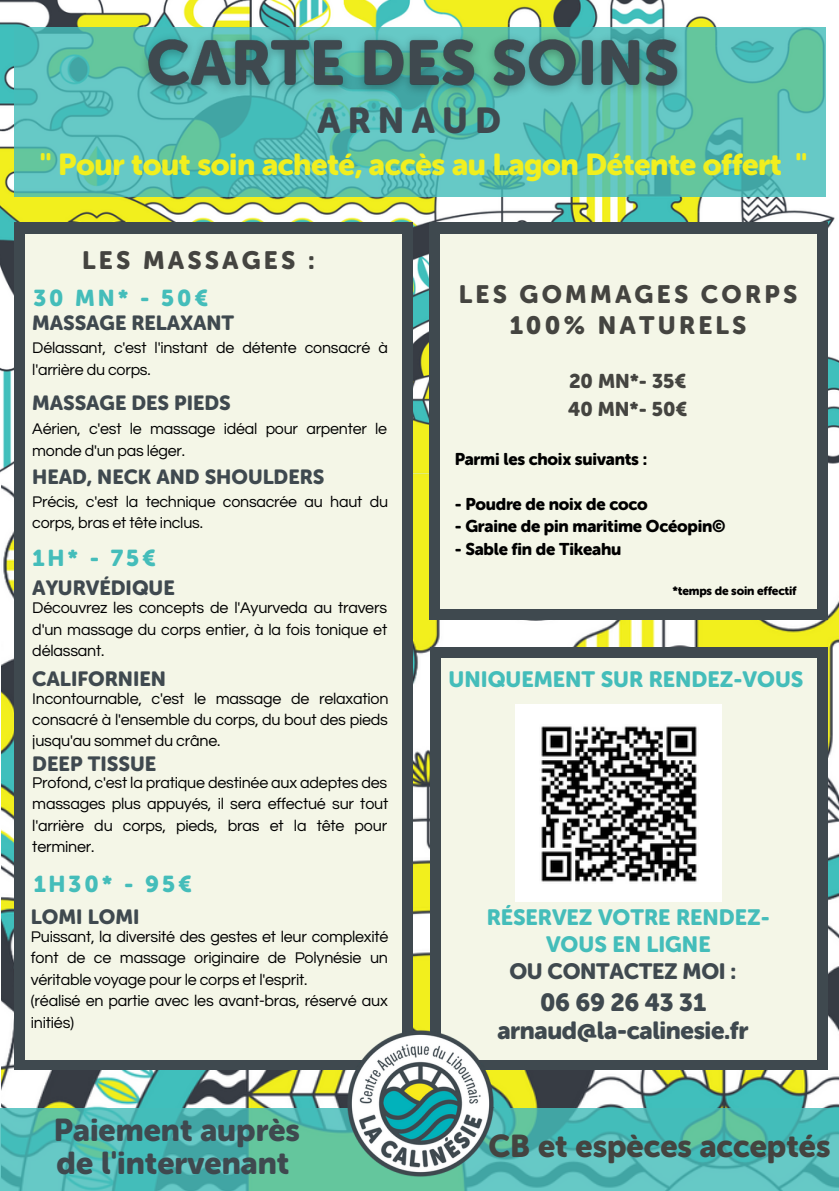
<style>
.page{position:relative;width:839px;height:1191px;background:#fff}
.page>*{position:absolute;margin:0;border:0;box-sizing:border-box;transform-origin:0 0}
.t1{font:35.8px "Museo Sans Rounded 900";letter-spacing:.2em;color:#3f494f}
.t2{font:31.4px/33px "Museo Sans Rounded 900";color:#3f494f}
.t3{font:31.4px "Museo Sans Rounded 900";color:#444440}
.t4{font:30px "Museo Sans Rounded 900";letter-spacing:-.015em;color:#f1ef1f}
.t5{font:25px/31px "Museo Sans Rounded 900";letter-spacing:.13em;color:#444440;text-align:center}
.t6{font:24.6px/28.6px "Museo Sans Rounded 900";letter-spacing:-.015em;color:#3f494f;text-align:center}
.t7{font:22.8px "Museo Sans Rounded 900";letter-spacing:.13em;color:#44bdba}
.t8{font:22px/27px "Museo Sans Rounded 900";color:#44bdba;text-align:center}
.t9{font:22px "Museo Sans Rounded 900";letter-spacing:-.015em;color:#3f494f}
.t10{font:20.4px "Museo Sans Rounded 900";color:#3f494f}
.t11{font:19.8px/27.4px "Museo Sans Rounded 900";color:#444440}
.t12{font:16.8px "Museo Sans Rounded 900";letter-spacing:-.015em;color:#000}
.t13{font:16.2px/21.4px "Questrial";letter-spacing:-.015em;color:#000;text-align:justify}
.t14{font:16px/21.4px "Questrial";letter-spacing:-.015em;color:#000}
.t15{font:13.6px "Museo Sans Rounded 900";color:#000}
.t16{font:12px "Museo Sans Rounded 900";letter-spacing:-.015em;color:#000}
</style>
<div class="page">
<img style="left:2px;top:474px;width:836px;height:634px">
<img style="left:0;top:0;width:838px;height:474px">
<svg style="left:14px;top:28px;width:811px;height:169px;background:#5cc1b3"></svg>
<svg style="left:0;top:1108px;width:838px;height:83px;background:#54bdb4"></svg>
<div style="left:14px;top:222px;width:398px;height:848px;background:#3f494f"></div>
<div style="left:429px;top:222px;width:398px;height:398px;background:#3f494f"></div>
<div style="left:25px;top:235px;width:376px;height:824px;background:#f4f6e7"></div>
<div style="left:440px;top:234px;width:376px;height:375px;background:#f4f6e7"></div>
<div style="left:430px;top:647px;width:397px;height:422px;background:#3f494f"></div>
<div style="left:441px;top:658px;width:375px;height:401px;background:#f4f6e7"></div>
<img style="left:321px;top:1003px;width:199px;height:188px">
<img style="left:515px;top:705px;width:206px;height:196px">
<img style="left:132px;top:12px;width:562px;height:108px">
<h1 class="t1" style="left:317px;top:99px;width:185px">ARNAUD</h1>
<h3 class="t4" style="left:40px;top:147px;width:769px">" Pour tout soin acheté, accès au Lagon Détente offert "</h3>
<h3 class="t5" style="left:82px;top:245px;width:234px">LES MASSAGES :</h3>
<h3 class="t7" style="left:33px;top:284px;width:176px">30 MN* - 50€</h3>
<p class="t10" style="left:32px;top:311px;width:203px">MASSAGE RELAXANT</p>
<p class="t14" style="left:32px;top:338px;width:357px">Délassant, c'est l'instant de détente consacré à l'arrière du corps.</p>
<p class="t10" style="left:32px;top:391px;width:200px">MASSAGE DES PIEDS</p>
<p class="t14" style="left:32px;top:419px;width:356px">Aérien, c'est le massage idéal pour arpenter le monde d'un pas léger.</p>
<p class="t10" style="left:32px;top:465px;width:293px">HEAD, NECK AND SHOULDERS</p>
<p class="t14" style="left:32px;top:491px;width:357px">Précis, c'est la technique consacrée au haut du corps, bras et tête inclus.</p>
<h3 class="t7" style="left:32px;top:544px;width:125px">1H* - 75€</h3>
<p class="t10" style="left:32px;top:576px;width:144px">AYURVÉDIQUE</p>
<p class="t13" style="left:32px;top:598px;width:356px">Découvrez les concepts de l'Ayurveda au travers d'un massage du corps entier, à la fois tonique et délassant.</p>
<p class="t10" style="left:32px;top:667px;width:135px">CALIFORNIEN</p>
<p class="t13" style="left:32px;top:688px;width:357px">Incontournable, c'est le massage de relaxation consacré à l'ensemble du corps, du bout des pieds jusqu'au sommet du crâne.</p>
<p class="t10" style="left:32px;top:752px;width:125px">DEEP TISSUE</p>
<p class="t13" style="left:32px;top:772px;width:357px">Profond, c'est la pratique destinée aux adeptes des massages plus appuyés, il sera effectué sur tout l'arrière du corps, pieds, bras et la tête pour terminer.</p>
<h3 class="t7" style="left:33px;top:871px;width:160px">1H30* - 95€</h3>
<p class="t13" style="left:31px;top:926px;width:359px;text-align:left">Puissant, la diversité des gestes et leur complexité font de ce massage originaire de Polynésie un véritable voyage pour le corps et l'esprit.<br>(réalisé en partie avec les avant-bras, réservé aux initiés)</p>
<p class="t10" style="left:31px;top:905px;width:110px">LOMI LOMI</p>
<p class="t15" style="left:252px;top:994px;width:146px">*temps effectif de soin</p>
<h2 class="t2" style="left:54px;top:1113px;width:248px">Paiement auprès de l'intervenant</h2>
<h3 class="t5" style="left:458px;top:279px;width:340px">LES GOMMAGES CORPS<br>100% NATURELS</h3>
<p class="t11" style="left:568px;top:368px;width:121px">20 MN*- 35€<br>40 MN*- 50€</p>
<p class="t12" style="left:454px;top:449px;width:194px">Parmi les choix suivants :</p>
<p class="t12" style="left:454px;top:494px;width:194px">- Poudre de noix de coco</p>
<p class="t12" style="left:454px;top:517px;width:272px">- Graine de pin maritime Océopin©</p>
<p class="t12" style="left:454px;top:539px;width:168px">- Sable fin de Tikeahu</p>
<p class="t16" style="left:672px;top:584px;width:126px">*temps de soin effectif</p>
<h3 class="t8" style="left:448px;top:666px;width:356px">UNIQUEMENT SUR RENDEZ-VOUS</h3>
<h3 class="t8" style="left:486px;top:904px;width:285px">RÉSERVEZ VOTRE RENDEZ-<br>VOUS EN LIGNE</h3>
<h3 class="t9" style="left:509px;top:958px;width:228px">OU CONTACTEZ MOI :</h3>
<h3 class="t6" style="left:497px;top:988px;width:252px">06 69 26 43 31 arnaud@la-calinesie.fr</h3>
<h2 class="t3" style="left:488px;top:1128px;width:343px">CB et espèces acceptés</h2>
</div>
